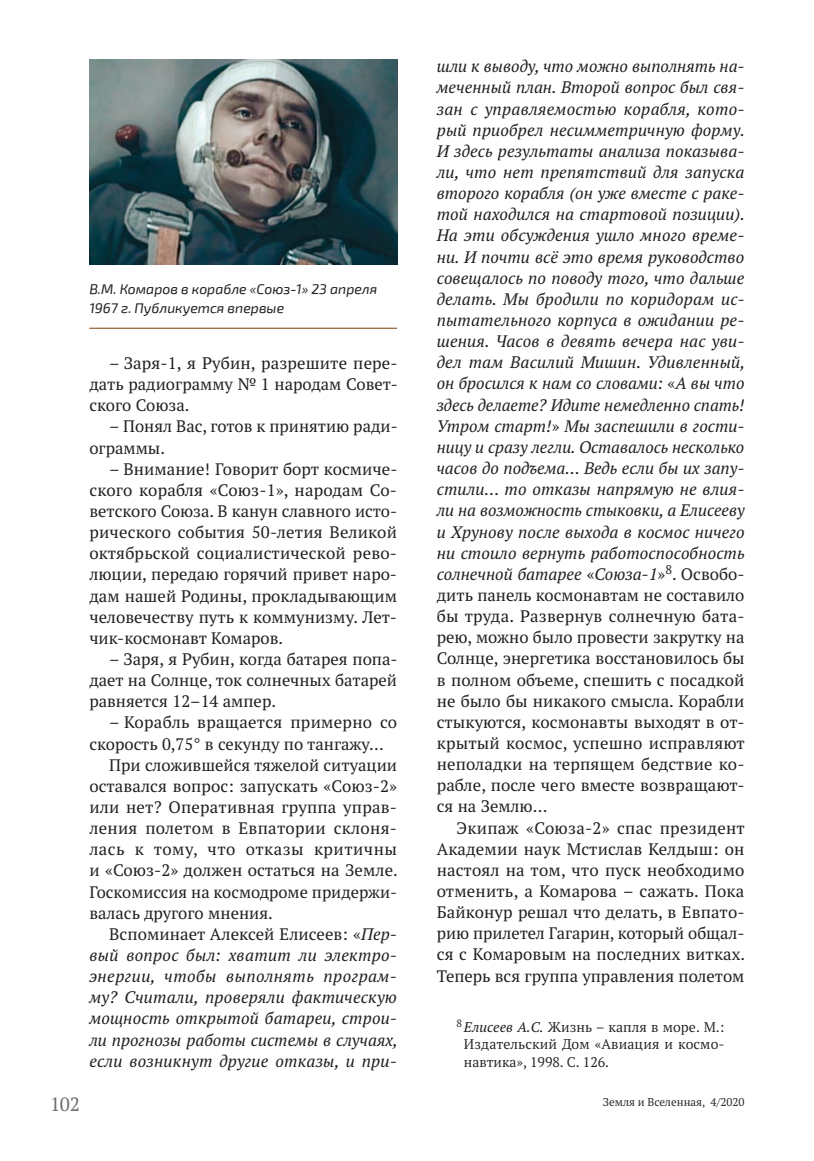
<style>
.page{position:relative;width:814px;height:1161px;background:#fff}
.page>*{position:absolute;margin:0;border:0;box-sizing:border-box;transform-origin:0 0}
.t1{font:19.25px "PT Serif Pro";color:#6c6d70}
.t2{font:italic 16.62px/21.2px "PT Serif Pro";letter-spacing:.01em;color:#231f20;text-align:justify}
.t3{font:16.62px/21.2px "PT Serif Pro";color:#231f20;text-align:justify}
.t4{font:16.62px "PT Serif Pro";letter-spacing:.03em;color:#231f20}
.t5{font:14px/17.5px "PT Serif Pro";letter-spacing:.005em;color:#231f20;text-align:justify}
.t6{font:italic 14px/19.2px "Exo 2";color:#231f20}
.t7{font:11.38px "PT Serif Pro";color:#231f20}
.s1{font-style:italic}
.s2{font-style:normal}
</style>
<div class="page">
<img style="left:89px;top:60px;width:308px;height:204px">
<hr style="left:89px;top:328px;width:308px;height:1px;background:#7c3e08">
<p class="t6" style="left:89px;top:279px;width:289px">В.М. Комаров в корабле «Союз‑1» 23 апреля<br>1967 г. Публикуется впервые</p>
<p class="t3" style="left:89px;top:352px;width:310px;text-indent:20px">– Заря‑1, я Рубин, разрешите пере&shy;дать радиограмму № 1 народам Совет&shy;ского Союза.</p>
<p class="t3" style="left:89px;top:416px;width:310px;text-indent:20px">– Понял Вас, готов к принятию ради&shy;ограммы.</p>
<p class="t3" style="left:89px;top:458px;width:310px;text-indent:20px">– Внимание! Говорит борт космиче&shy;ского корабля «Союз‑1», народам Со&shy;ветского Союза. В канун славного исто&shy;рического события 50-летия Великой октябрьской социалистической рево&shy;люции, передаю горячий привет наро&shy;дам нашей Родины, прокладывающим человечеству путь к коммунизму. Лет&shy;чик-космонавт Комаров.</p>
<p class="t3" style="left:89px;top:648px;width:310px;text-indent:20px">– Заря, я Рубин, когда батарея попа&shy;дает на Солнце, ток солнечных батарей равняется 12–14 ампер.</p>
<p class="t3" style="left:109px;top:711px;width:289px">– Корабль вращается примерно со</p>
<p class="t3" style="left:89px;top:733px;width:296px">скорость 0,75° в секунду по тангажу…</p>
<p class="t3" style="left:109px;top:754px;width:289px">При сложившейся тяжелой ситуации</p>
<p class="t3" style="left:89px;top:775px;width:309px">оставался вопрос: запускать «Союз‑2»</p>
<p class="t3" style="left:89px;top:796px;width:309px">или нет? Оперативная группа управ-</p>
<p class="t3" style="left:89px;top:817px;width:309px">ления полетом в Евпатории склоня-</p>
<p class="t4" style="left:89px;top:838px;width:309px">лась к тому, что отказы критичны</p>
<p class="t3" style="left:89px;top:859px;width:310px">и «Союз‑2» должен остаться на Земле.</p>
<p class="t3" style="left:89px;top:881px;width:309px">Госкомиссия на космодроме придержи-</p>
<p class="t3" style="left:89px;top:902px;width:185px">валась другого мнения.</p>
<p class="t3" style="left:109px;top:923px;width:289px">Вспоминает Алексей Елисеев: «<span class="s1">Пер-</span></p>
<p class="t2" style="left:89px;top:944px;width:309px">вый вопрос был: хватит ли электро-</p>
<p class="t2" style="left:89px;top:965px;width:309px">энергии, чтобы выполнять програм-</p>
<p class="t2" style="left:89px;top:986px;width:309px">му? Считали, проверяли фактическую</p>
<p class="t2" style="left:89px;top:1007px;width:309px">мощность открытой батареи, строи-</p>
<p class="t2" style="left:89px;top:1029px;width:310px">ли прогнозы работы системы в случаях,</p>
<p class="t2" style="left:89px;top:1050px;width:309px">если возникнут другие отказы, и при-</p>
<p class="t2" style="left:437px;top:56px;width:310px">шли к выводу, что можно выполнять на&shy;меченный план. Второй вопрос был свя&shy;зан с управляемостью корабля, кото&shy;рый приобрел несимметричную форму.<br>И здесь результаты анализа показыва&shy;ли, что нет препятствий для запуска второго корабля (он уже вместе с раке&shy;той находился на стартовой позиции).<br>На эти обсуждения ушло много време&shy;ни. И почти всё это время руководство совещалось по поводу того, что дальше делать. Мы бродили по коридорам ис&shy;пытательного корпуса в ожидании ре&shy;шения. Часов в девять вечера нас уви&shy;дел там Василий Мишин. Удивленный, он бросился к нам со словами: <span class="s2">«</span>А вы что здесь делаете? Идите немедленно спать!<br>Утром старт!<span class="s2">»</span> Мы заспешили в гости&shy;ницу и сразу легли. Оставалось несколько часов до подъема… Ведь если бы их запу&shy;стили… то отказы напрямую не влия&shy;ли на возможность стыковки, а Елисееву и Хрунову после выхода в космос ничего ни стоило вернуть работоспособность солнечной батарее <span class="s2">«</span>Союза‑1<span class="s2">»</span><sup>8</sup><span class="s2">. Освобо&shy;дить панель космонавтам не составило бы труда. Развернув солнечную бата&shy;рею, можно было провести закрутку на Солнце, энергетика восстановилось бы в полном объеме, спешить с посадкой не было бы никакого смысла. Корабли стыкуются, космонавты выходят в от&shy;крытый космос, успешно исправляют неполадки на терпящем бедствие ко&shy;рабле, после чего вместе возвращают&shy;ся на Землю…</span></p>
<p class="t3" style="left:437px;top:817px;width:310px;text-indent:20px">Экипаж «Союза‑2» спас президент Академии наук Мстислав Келдыш: он настоял на том, что пуск необходимо отменить, а Комарова – сажать. Пока Байконур решал что делать, в Евпато&shy;рию прилетел Гагарин, который общал&shy;ся с Комаровым на последних витках.<br>Теперь вся группа управления полетом</p>
<p class="t5" style="left:464px;top:1018px;width:262px;text-indent:-7px"><sup>8</sup> <span class="s1">Елисеев А.С.</span> Жизнь – капля в море. М.:<br>Издательский Дом «Авиация и космо&shy;навтика», 1998. С. 126.</p>
<p class="t1" style="left:50px;top:1092px;width:31px">102</p>
<p class="t7" style="left:602px;top:1094px;width:143px">Земля и Вселенная, 4/2020</p>
</div>
